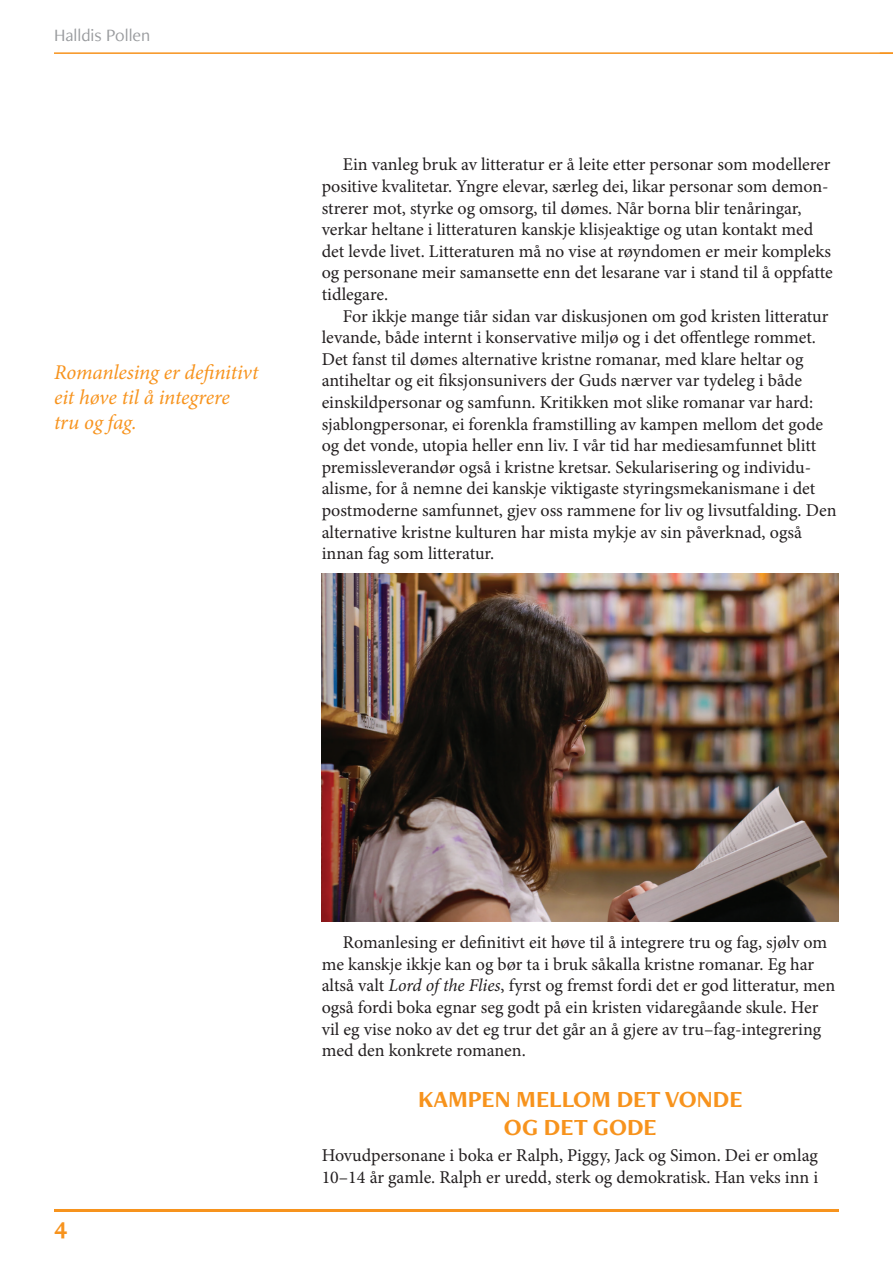
<style>
.page{position:relative;width:893px;height:1263px;background:#fff}
.page>*{position:absolute;margin:0;border:0;box-sizing:border-box;transform-origin:0 0}
.t1{font:700 24px/28.8px "Freight Neo Pro";color:#f7931d;text-align:center}
.t2{font:italic 21px/25.2px "Minion Pro";letter-spacing:-.01em;color:#f7931d}
.t3{font:18px/21.6px "Minion Pro";color:#231f20}
.t4{font:18px "Freight Neo Pro";color:#999b9e}
.s1{font-style:italic}
</style>
<div class="page">
<hr style="left:54px;top:52px;width:839px;height:2px;background:#f7931d">
<hr style="left:54px;top:1209px;width:785px;height:3px;background:#f7931d">
<img style="left:322px;top:573px;width:517px;height:348px">
<p class="t4" style="left:54px;top:23px;width:98px">Halldis Pollen</p>
<p class="t2" style="left:54px;top:359px;width:206px">Romanlesing er definitivt eit høve til å integrere tru og fag.</p>
<p class="t3" style="left:322px;top:154px;width:513px;text-indent:21px">Ein vanleg bruk av litteratur er å leite etter personar som modellerer positive kvalitetar. Yngre elevar, særleg dei, likar personar som demon&shy;strerer mot, styrke og omsorg, til dømes. Når borna blir tenåringar, verkar heltane i litteraturen kanskje klisjeaktige og utan kontakt med det levde livet. Litteraturen må no vise at røyndomen er meir kompleks og personane meir samansette enn det lesarane var i stand til å oppfatte tidlegare.</p>
<p class="t3" style="left:322px;top:305px;width:516px;text-indent:21px">For ikkje mange tiår sidan var diskusjonen om god kristen litteratur levande, både internt i konservative miljø og i det offentlege rommet.<br>Det fanst til dømes alternative kristne romanar, med klare heltar og antiheltar og eit fiksjonsunivers der Guds nærver var tydeleg i både einskildpersonar og samfunn. Kritikken mot slike romanar var hard: sjablongpersonar, ei forenkla framstilling av kampen mellom det gode og det vonde, utopia heller enn liv. I vår tid har mediesamfunnet blitt premissleverandør også i kristne kretsar. Sekularisering og individu&shy;alisme, for å nemne dei kanskje viktigaste styringsmekanismane i det postmoderne samfunnet, gjev oss rammene for liv og livsutfalding. Den alternative kristne kulturen har mista mykje av sin påverknad, også innan fag som litteratur.</p>
<h1 class="t1" style="left:54px;top:1211px;width:15px">4</h1>
<p class="t3" style="left:322px;top:932px;width:515px;text-indent:21px">Romanlesing er definitivt eit høve til å integrere tru og fag, sjølv om me kanskje ikkje kan og bør ta i bruk såkalla kristne romanar. Eg har altså valt <span class="s1">Lord of the Flies</span>, fyrst og fremst fordi det er god litteratur, men også fordi boka egnar seg godt på ein kristen vidaregåande skule. Her vil eg vise noko av det eg trur det går an å gjere av tru–fag-integrering med den konkrete romanen.</p>
<h1 class="t1" style="left:418px;top:1084px;width:326px">KAMPEN MELLOM DET VONDE<br>OG DET GODE</h1>
<p class="t3" style="left:322px;top:1145px;width:498px">Hovudpersonane i boka er Ralph, Piggy, Jack og Simon. Dei er omlag<br>10–14 år gamle. Ralph er uredd, sterk og demokratisk. Han veks inn i</p>
</div>
